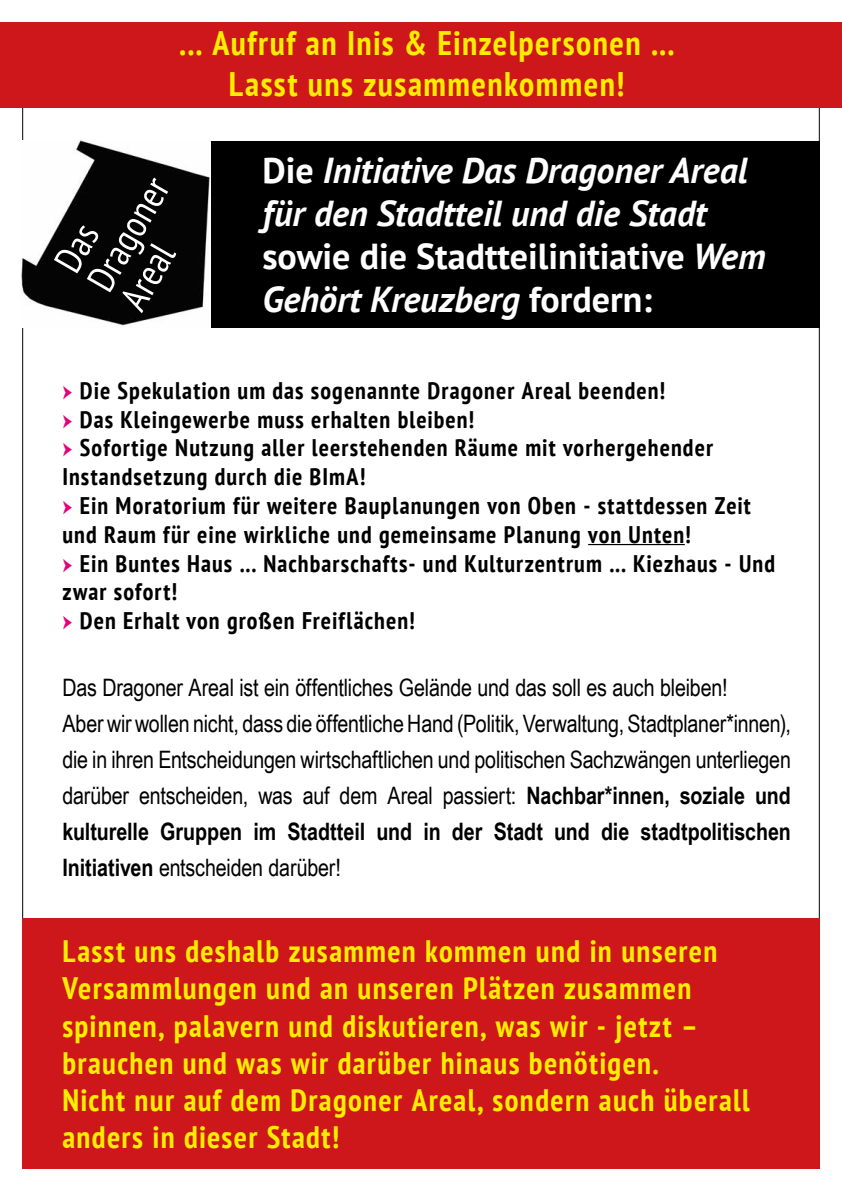
<style>
.page{position:relative;width:842px;height:1191px;background:#fff}
.page>*{position:absolute;margin:0;border:0;box-sizing:border-box;transform-origin:0 0}
.t1{font:condensed 38.1px/38px "PT Sans";color:#fff}
.t2{font:italic 700 36px/43.2px "PT Sans";color:#fff}
.t3{font:700 condensed 34px/40.8px "PT Sans";letter-spacing:.045em;color:#ffed00;text-align:center}
.t4{font:700 condensed 31px/37.2px "PT Sans";letter-spacing:.045em;color:#ffed00}
.t5{font:700 condensed 24px/28.8px "PT Sans";letter-spacing:.045em;color:#000}
.t6{font:24px/36px "Arial Narrow";letter-spacing:-.01em;color:#000}
.s1{font-style:normal}
.s2{font-family:"Minion Pro";font-stretch:normal;color:#e6007d}
.s3{font-weight:700}
</style>
<div class="page">
<div style="left:0;top:22px;width:842px;height:86px;background:#cd171a"></div>
<div style="left:210px;top:141px;width:609px;height:187px;background:#000"></div>
<div style="left:22px;top:918px;width:797px;height:250px;background:#cd171a"></div>
<img style="left:21px;top:141px;width:189px;height:185px">
<hr style="left:588px;top:544px;width:97px;height:1px;background:#000">
<h3 class="t3" style="left:179px;top:22px;width:496px">... Aufruf an Inis &amp; Einzelpersonen ...<br>Lasst uns zusammenkommen!</h3>
<h1 class="t1" style="left:47px;top:259px;width:126px;rotate:-60deg">Das<br>Dragoner<br>Areal</h1>
<h2 class="t2" style="left:262px;top:148px;width:505px"><span class="s1">Die</span> Initiative Das Dragoner Areal für den Stadtteil und die Stadt <span class="s1">sowie die Stadtteilinitiative</span> Wem<br>Gehört Kreuzberg <span class="s1">fordern:</span></h2>
<p class="t5" style="left:62px;top:375px;width:604px"><span class="s2">→</span> Die Spekulation um das sogenannte Dragoner Areal beenden!</p>
<p class="t5" style="left:62px;top:404px;width:413px"><span class="s2">→</span> Das Kleingewerbe muss erhalten bleiben!</p>
<p class="t5" style="left:62px;top:433px;width:652px"><span class="s2">→</span> Sofortige Nutzung aller leerstehenden Räume mit vorhergehender<br>Instandsetzung durch die BImA!</p>
<p class="t5" style="left:62px;top:490px;width:690px"><span class="s2">→</span> Ein Moratorium für weitere Bauplanungen von Oben - stattdessen Zeit und Raum für eine wirkliche und gemeinsame Planung von Unten!</p>
<p class="t5" style="left:62px;top:548px;width:714px"><span class="s2">→</span> Ein Buntes Haus ... Nachbarschafts- und Kulturzentrum ... Kiezhaus - Und zwar sofort!</p>
<p class="t5" style="left:62px;top:606px;width:354px"><span class="s2">→</span> Den Erhalt von großen Freiflächen!</p>
<p class="t6" style="left:62px;top:669px;width:730px">Das Dragoner Areal ist ein öffentliches Gelände und das soll es auch bleiben!<br>Aber wir wollen nicht, dass die öffentliche Hand (Politik, Verwaltung, Stadtplaner*innen), die in ihren Entscheidungen wirtschaftlichen und politischen Sachzwängen unterliegen darüber entscheiden, was auf dem Areal passiert: <span class="s3">Nachbar*innen, soziale und kulturelle Gruppen im Stadtteil und in der Stadt und die stadtpolitischen Initiativen</span> entscheiden darüber!</p>
<p class="t4" style="left:62px;top:932px;width:689px">Lasst uns deshalb zusammen kommen und in unseren Versammlungen und an unseren Plätzen zusammen spinnen, palavern und diskutieren, was wir - jetzt – brauchen und was wir darüber hinaus benötigen.<br>Nicht nur auf dem Dragoner Areal, sondern auch überall anders in dieser Stadt!</p>
</div>
